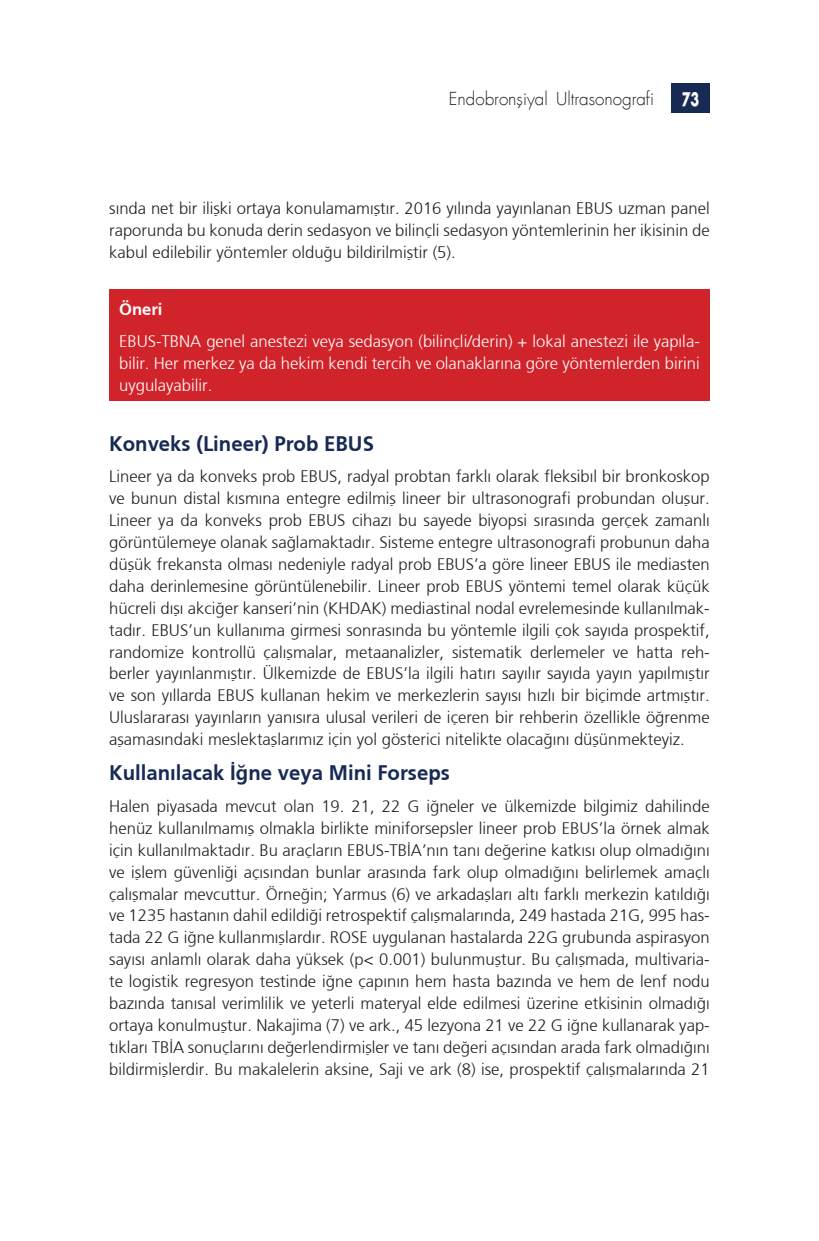
<style>
.page{position:relative;width:819px;height:1241px;background:#fff}
.page>*{position:absolute;margin:0;border:0;box-sizing:border-box;transform-origin:0 0}
.t1{font:700 21px "Frutiger";color:#172a54}
.t2{font:700 17.85px "Futura";color:#fff;scale:.72 1}
.t3{font:300 17.5px "Futura";color:#231f20}
.t4{font:300 16.62px/21.9px "Frutiger";color:#231f20;text-align:justify}
.t5{font:300 16.62px/31.8px "Frutiger";color:#fff}
.s1{font-weight:700}
</style>
<div class="page">
<div style="left:671px;top:83px;width:38px;height:30px;background:#172a54"></div>
<div style="left:109px;top:289px;width:600px;height:111px;background:#d1232a"></div>
<p class="t3" style="left:449px;top:87px;width:206px">Endobronşiyal Ultrasonografi</p>
<p class="t2" style="left:681px;top:86px;width:26px">73</p>
<p class="t4" style="left:109px;top:197px;width:602px">sında net bir ilişki ortaya konulamamıştır. 2016 yılında yayınlanan EBUS uzman panel raporunda bu konuda derin sedasyon ve bilinçli sedasyon yöntemlerinin her ikisinin de kabul edilebilir yöntemler olduğu bildirilmiştir (5).</p>
<p class="t5" style="left:119px;top:293px;width:582px"><span class="s1">Öneri<br></span>EBUS-TBNA genel anestezi veya sedasyon (bilinçli/derin) + lokal anestezi ile yapıla-</p>
<p class="t5" style="left:119px;top:352px;width:582px;line-height:21.9px">bilir. Her merkez ya da hekim kendi tercih ve olanaklarına göre yöntemlerden birini uygulayabilir.</p>
<p class="t1" style="left:109px;top:430px;width:266px">Konveks (Lineer) Prob EBUS</p>
<p class="t4" style="left:109px;top:465px;width:602px">Lineer ya da konveks prob EBUS, radyal probtan farklı olarak fleksibıl bir bronkoskop ve bunun distal kısmına entegre edilmiş lineer bir ultrasonografi probundan oluşur.<br>Lineer ya da konveks prob EBUS cihazı bu sayede biyopsi sırasında gerçek zamanlı görüntülemeye olanak sağlamaktadır. Sisteme entegre ultrasonografi probunun daha düşük frekansta olması nedeniyle radyal prob EBUS’a göre lineer EBUS ile mediasten daha derinlemesine görüntülenebilir. Lineer prob EBUS yöntemi temel olarak küçük hücreli dışı akciğer kanseri’nin (KHDAK) mediastinal nodal evrelemesinde kullanılmak&shy;tadır. EBUS’un kullanıma girmesi sonrasında bu yöntemle ilgili çok sayıda prospektif, randomize kontrollü çalışmalar, metaanalizler, sistematik derlemeler ve hatta reh&shy;berler yayınlanmıştır. Ülkemizde de EBUS’la ilgili hatırı sayılır sayıda yayın yapılmıştır ve son yıllarda EBUS kullanan hekim ve merkezlerin sayısı hızlı bir biçimde artmıştır.<br>Uluslararası yayınların yanısıra ulusal verileri de içeren bir rehberin özellikle öğrenme aşamasındaki meslektaşlarımız için yol gösterici nitelikte olacağını düşünmekteyiz.</p>
<p class="t1" style="left:109px;top:760px;width:342px">Kullanılacak İğne veya Mini Forseps</p>
<p class="t4" style="left:109px;top:795px;width:602px">Halen piyasada mevcut olan 19. 21, 22 G iğneler ve ülkemizde bilgimiz dahilinde henüz kullanılmamış olmakla birlikte miniforsepsler lineer prob EBUS’la örnek almak için kullanılmaktadır. Bu araçların EBUS-TBİA’nın tanı değerine katkısı olup olmadığını ve işlem güvenliği açısından bunlar arasında fark olup olmadığını belirlemek amaçlı çalışmalar mevcuttur. Örneğin; Yarmus (6) ve arkadaşları altı farklı merkezin katıldığı ve 1235 hastanın dahil edildiği retrospektif çalışmalarında, 249 hastada 21G, 995 has&shy;tada 22 G iğne kullanmışlardır. ROSE uygulanan hastalarda 22G grubunda aspirasyon sayısı anlamlı olarak daha yüksek (p&lt; 0.001) bulunmuştur. Bu çalışmada, multivaria&shy;te logistik regresyon testinde iğne çapının hem hasta bazında ve hem de lenf nodu bazında tanısal verimlilik ve yeterli materyal elde edilmesi üzerine etkisinin olmadığı ortaya konulmuştur. Nakajima (7) ve ark., 45 lezyona 21 ve 22 G iğne kullanarak yap&shy;tıkları TBİA sonuçlarını değerlendirmişler ve tanı değeri açısından arada fark olmadığını bildirmişlerdir. Bu makalelerin aksine, Saji ve ark (8) ise, prospektif çalışmalarında 21</p>
</div>
